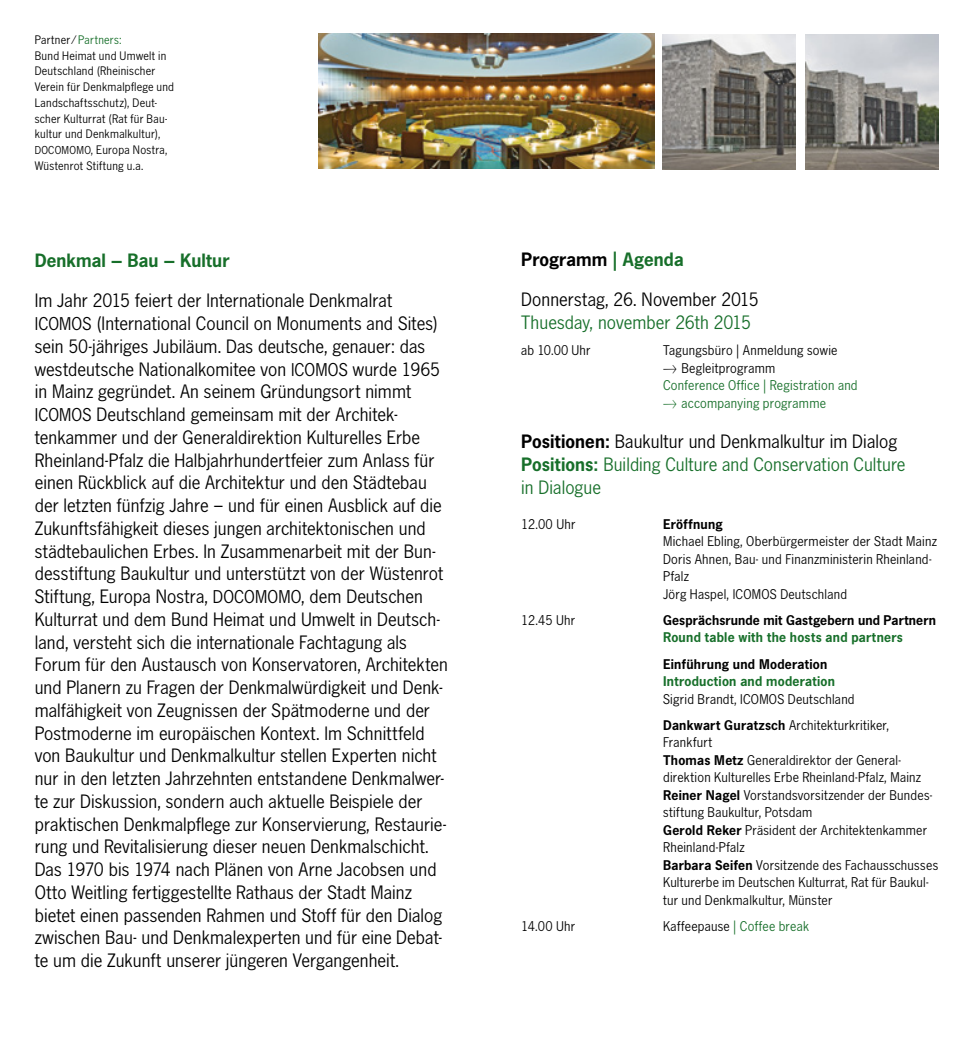
<style>
.page{position:relative;width:973px;height:1042px;background:#fff}
.page>*{position:absolute;margin:0;border:0;box-sizing:border-box;transform-origin:0 0}
.t1{font:19.25px/22.8px "News Gothic BQ";letter-spacing:.005em;color:#000}
.t2{font:19.25px/22.8px "News Gothic BQ";letter-spacing:.005em;color:#176f2a}
.t3{font:700 19.25px "News Gothic BQ";letter-spacing:.005em;color:#176f2a}
.t4{font:14px/17.5px "News Gothic BQ";letter-spacing:.015em;color:#000}
.t5{font:14px/17.5px "News Gothic BQ";letter-spacing:.02em;color:#176f2a}
.t6{font:700 14px "News Gothic BQ";letter-spacing:.01em;color:#000}
.t7{font:700 14px "News Gothic BQ";letter-spacing:.015em;color:#176f2a}
.t8{font:12.25px/15.8px "News Gothic BQ";letter-spacing:.02em;color:#000}
.s1{color:#176f2a}
.s2{font-size:11.38px}
.s3{font-size:18.38px}
.s4{font-weight:700}
.s5{font-weight:700;color:#176f2a}
.s6{font-weight:700;color:#000}
.s7{color:#000}
</style>
<div class="page">
<img style="left:662px;top:35px;width:276px;height:135px">
<div style="left:796px;top:30px;width:8px;height:166px;background:#fff"></div>
<img style="left:318px;top:34px;width:336px;height:135px">
<p class="t8" style="left:35px;top:32px;width:141px">Partner/<span class="s1">Partners:<br></span>Bund Heimat und Umwelt in<br>Deutschland (Rheinischer<br>Verein für Denkmalpflege und<br>Landschaftsschutz), Deut&shy;scher Kulturrat (Rat für Bau&shy;kultur und Denkmalkultur),<br><span class="s2">DOCOMOMO</span>, Europa Nostra,<br>Wüstenrot Stiftung u.a.</p>
<p class="t3" style="left:35px;top:249px;width:196px">Denkmal – Bau – Kultur</p>
<p class="t1" style="left:35px;top:290px;width:415px">Im Jahr 2015 feiert der Internationale Denkmalrat <span class="s3">ICOMOS</span> (International Council on Monuments and Sites) sein 50-jähriges Jubiläum. Das deutsche, genauer: das westdeutsche Nationalkomitee von <span class="s3">ICOMOS</span> wurde 1965 in Mainz gegründet. An seinem Gründungsort nimmt <span class="s3">ICOMOS</span> Deutschland gemeinsam mit der Architek&shy;tenkammer und der Generaldirektion Kulturelles Erbe Rheinland-Pfalz die Halbjahrhundertfeier zum Anlass für einen Rückblick auf die Architektur und den Städtebau der letzten fünfzig Jahre – und für einen Ausblick auf die Zukunftsfähigkeit dieses jungen architektonischen und städtebaulichen Erbes. In Zusammenarbeit mit der Bun&shy;desstiftung Baukultur und unterstützt von der Wüstenrot Stiftung, Europa Nostra, <span class="s3">DOCOMOMO</span>, dem Deutschen Kulturrat und dem Bund Heimat und Umwelt in Deutsch&shy;land, versteht sich die internationale Fachtagung als Forum für den Austausch von Konservatoren, Architekten und Planern zu Fragen der Denkmalwürdigkeit und Denk&shy;malfähigkeit von Zeugnissen der Spätmoderne und der Postmoderne im europäischen Kontext. Im Schnittfeld von Baukultur und Denkmalkultur stellen Experten nicht nur in den letzten Jahrzehnten entstandene Denkmalwer&shy;te zur Diskussion, sondern auch aktuelle Beispiele der praktischen Denkmalpflege zur Konservierung, Restaurie&shy;rung und Revitalisierung dieser neuen Denkmalschicht.<br>Das 1970 bis 1974 nach Plänen von Arne Jacobsen und Otto Weitling fertiggestellte Rathaus der Stadt Mainz bietet einen passenden Rahmen und Stoff für den Dialog zwischen Bau- und Denkmalexperten und für eine Debat&shy;te um die Zukunft unserer jüngeren Vergangenheit.</p>
<p class="t1" style="left:521px;top:240px;width:239px;line-height:40.2px"><span class="s4">Programm</span> <span class="s5">| Agenda<br></span>Donnerstag, 26. November 2015</p>
<p class="t2" style="left:521px;top:312px;width:231px">Thuesday, november 26th 2015</p>
<p class="t4" style="left:521px;top:342px;width:71px">ab 10.00 Uhr</p>
<p class="t4" style="left:681px;top:342px;width:157px;text-indent:-18px">Tagungsbüro | Anmeldung sowie<br>Begleitprogramm</p>
<p class="t5" style="left:681px;top:377px;width:178px;text-indent:-18px">Conference Office | Registration and accompanying programme</p>
<p class="t2" style="left:521px;top:431px;width:385px"><span class="s6">Positionen:</span> <span class="s7">Baukultur und Denkmalkultur im Dialog<br></span><span class="s4">Positions:</span> Building Culture and Conservation Culture in Dialogue</p>
<p class="t4" style="left:521px;top:515px;width:56px">12.00 Uhr</p>
<p class="t6" style="left:663px;top:516px;width:61px">Eröffnung</p>
<p class="t4" style="left:663px;top:533px;width:275px">Michael Ebling, Oberbürgermeister der Stadt Mainz Doris Ahnen, Bau- und Finanzministerin Rheinland-Pfalz<br>Jörg Haspel, ICOMOS Deutschland</p>
<p class="t4" style="left:521px;top:612px;width:56px">12.45 Uhr</p>
<p class="t6" style="left:663px;top:612px;width:274px">Gesprächsrunde mit Gastgebern und Partnern</p>
<p class="t7" style="left:663px;top:629px;width:241px">Round table with the hosts and partners</p>
<p class="t6" style="left:663px;top:656px;width:166px">Einführung und Moderation</p>
<p class="t7" style="left:663px;top:673px;width:173px">Introduction and moderation</p>
<p class="t4" style="left:663px;top:686px;width:227px;line-height:26.2px">Sigrid Brandt, ICOMOS Deutschland<br><span class="s4">Dankwart Guratzsch</span> Architekturkritiker,</p>
<p class="t4" style="left:663px;top:734px;width:276px">Frankfurt<br><span class="s4">Thomas Metz</span> Generaldirektor der General&shy;direktion Kulturelles Erbe Rheinland-Pfalz, Mainz <span class="s4">Reiner Nagel</span> Vorstandsvorsitzender der Bundes&shy;stiftung Baukultur, Potsdam<br><span class="s4">Gerold Reker</span> Präsident der Architektenkammer Rheinland-Pfalz<br><span class="s4">Barbara Seifen</span> Vorsitzende des Fachausschusses Kulturerbe im Deutschen Kulturrat, Rat für Baukul&shy;tur und Denkmalkultur, Münster</p>
<p class="t4" style="left:521px;top:918px;width:56px">14.00 Uhr</p>
<p class="t5" style="left:663px;top:918px;width:147px"><span class="s7">Kaffeepause</span> | Coffee break</p>
</div>
